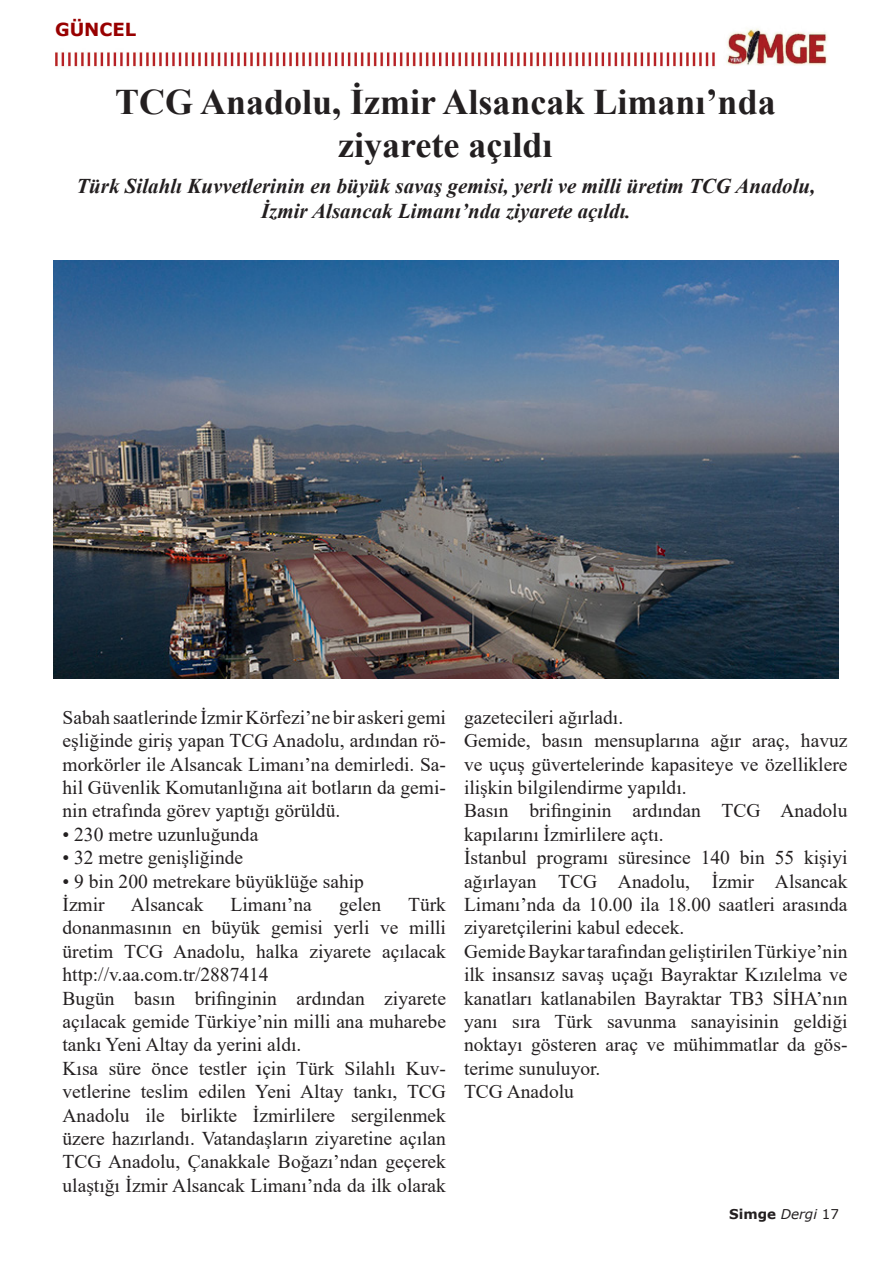
<style>
.page{position:relative;width:893px;height:1263px;background:#fff}
.page>*{position:absolute;margin:0;border:0;box-sizing:border-box;transform-origin:0 0}
.t1{font:700 36px "Times New Roman";color:#231f20}
.t2{font:italic 700 21px/25.2px "Times New Roman";color:#231f20;text-align:center}
.t3{font:19.5px/23.4px "Times New Roman";color:#231f20;text-align:justify}
.t4{font:700 18px "Verdana";color:#980000}
.t5{font:700 13.5px "Verdana";color:#231f20}
.s1{font-weight:400;font-style:italic}
.s2{font-weight:400}
</style>
<div class="page">
<img style="left:55px;top:28px;width:772px;height:39px">
<img style="left:54px;top:261px;width:784px;height:417px">
<p class="t4" style="left:55px;top:17px;width:83px">GÜNCEL</p>
<p class="t1" style="left:115px;top:76px;width:662px">TCG Anadolu, İzmir Alsancak Limanı’nda</p>
<p class="t1" style="left:338px;top:119px;width:216px">ziyarete açıldı</p>
<p class="t2" style="left:76px;top:173px;width:740px">Türk Silahlı Kuvvetlerinin en büyük savaş gemisi, yerli ve milli üretim TCG Anadolu,<br>İzmir Alsancak Limanı’nda ziyarete açıldı.</p>
<p class="t3" style="left:63px;top:705px;width:385px">Sabah saatlerinde İzmir Körfezi’ne bir askeri gemi eşliğinde giriş yapan TCG Anadolu, ardından rö&shy;morkörler ile Alsancak Limanı’na demirledi. Sa&shy;hil Güvenlik Komutanlığına ait botların da gemi&shy;nin etrafında görev yaptığı görüldü.</p>
<p class="t3" style="left:63px;top:822px;width:197px">• 230 metre uzunluğunda</p>
<p class="t3" style="left:63px;top:845px;width:182px">• 32 metre genişliğinde</p>
<p class="t3" style="left:63px;top:869px;width:303px">• 9 bin 200 metrekare büyüklüğe sahip</p>
<p class="t3" style="left:63px;top:892px;width:44px">İzmir</p>
<p class="t3" style="left:131px;top:892px;width:74px">Alsancak</p>
<p class="t3" style="left:231px;top:892px;width:83px">Limanı’na</p>
<p class="t3" style="left:339px;top:892px;width:44px">gelen</p>
<p class="t3" style="left:63px;top:892px;width:385px;text-indent:346px">Türk donanmasının en büyük gemisi yerli ve milli üretim TCG Anadolu, halka ziyarete açılacak http://v.aa.com.tr/2887414</p>
<p class="t3" style="left:63px;top:986px;width:385px">Bugün basın brifinginin ardından ziyarete açılacak gemide Türkiye’nin milli ana muharebe tankı Yeni Altay da yerini aldı.</p>
<p class="t3" style="left:63px;top:1056px;width:385px">Kısa süre önce testler için Türk Silahlı Kuv&shy;vetlerine teslim edilen Yeni Altay tankı, TCG Anadolu ile birlikte İzmirlilere sergilenmek üzere hazırlandı. Vatandaşların ziyaretine açılan TCG Anadolu, Çanakkale Boğazı’ndan geçerek ulaştığı İzmir Alsancak Limanı’nda da ilk olarak</p>
<p class="t3" style="left:464px;top:705px;width:161px">gazetecileri ağırladı.</p>
<p class="t3" style="left:464px;top:728px;width:385px">Gemide, basın mensuplarına ağır araç, havuz ve uçuş güvertelerinde kapasiteye ve özelliklere ilişkin bilgilendirme yapıldı.</p>
<p class="t3" style="left:464px;top:798px;width:385px">Basın brifinginin ardından TCG Anadolu kapılarını İzmirlilere açtı.</p>
<p class="t3" style="left:464px;top:845px;width:385px">İstanbul programı süresince 140 bin 55 kişiyi ağırlayan TCG Anadolu, İzmir Alsancak Limanı’nda da 10.00 ila 18.00 saatleri arasında ziyaretçilerini kabul edecek.</p>
<p class="t3" style="left:464px;top:939px;width:385px">Gemide Baykar tarafından geliştirilen Türkiye’nin ilk insansız savaş uçağı Bayraktar Kızılelma ve kanatları katlanabilen Bayraktar TB3 SİHA’nın yanı sıra Türk savunma sanayisinin geldiği noktayı gösteren araç ve mühimmatlar da gös&shy;terime sunuluyor.</p>
<p class="t3" style="left:464px;top:1079px;width:111px">TCG Anadolu</p>
<p class="t5" style="left:729px;top:1205px;width:111px">Simge <span class="s1">Dergi</span> <span class="s2">17</span></p>
</div>
